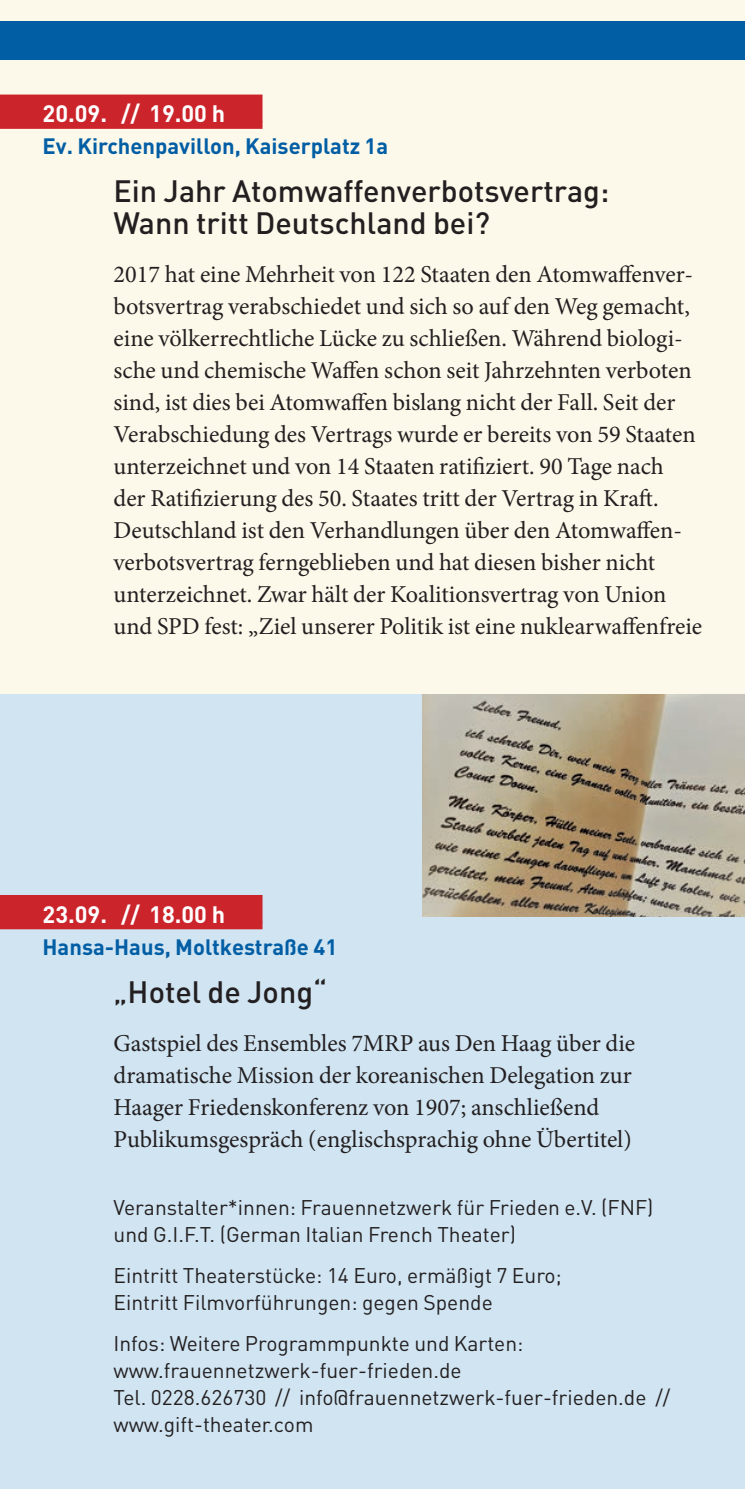
<style>
.page{position:relative;width:745px;height:1489px;background:#fff}
.page>*{position:absolute;margin:0;border:0;box-sizing:border-box;transform-origin:0 0}
.t1{font:500 30.5px/32px "DIN";color:#231f20}
.t2{font:24.25px/32px "Minion Pro";color:#231f20}
.t3{font:700 23.5px "DIN";color:#fff}
.t4{font:700 22px "DIN";color:#015ea5}
.t5{font:21px/27px "DIN";color:#231f20}
</style>
<div class="page">
<div style="left:0;top:0;width:744px;height:1488px;background:#fcf8ea"></div>
<div style="left:0;top:694px;width:744px;height:794px;background:#d0e4f2"></div>
<div style="left:0;top:95px;width:262px;height:27px;background:#cc242b"></div>
<div style="left:0;top:121px;width:262px;height:8px;background:#cc242b"></div>
<div style="left:0;top:21px;width:744px;height:39px;background:#015ea5"></div>
<img style="left:422px;top:694px;width:322px;height:222px">
<div style="left:0;top:895px;width:262px;height:27px;background:#cc242b"></div>
<div style="left:0;top:921px;width:262px;height:8px;background:#cc242b"></div>
<p class="t3" style="left:43px;top:98px;width:184px">20.09. // 19.00 h</p>
<p class="t4" style="left:43px;top:132px;width:347px">Ev. Kirchenpavillon, Kaiserplatz 1a</p>
<p class="t1" style="left:113px;top:174px;width:497px">Ein Jahr Atomwaffenverbotsvertrag:<br>Wann tritt Deutschland bei?</p>
<p class="t2" style="left:113px;top:258px;width:590px">2017 hat eine Mehrheit von 122 Staaten den Atomwaffenver&shy;botsvertrag verabschiedet und sich so auf den Weg gemacht, eine völkerrechtliche Lücke zu schließen. Während biologi&shy;sche und chemische Waffen schon seit Jahrzehnten verboten sind, ist dies bei Atomwaffen bislang nicht der Fall. Seit der Verabschiedung des Vertrags wurde er bereits von 59 Staaten unterzeichnet und von 14 Staaten ratifiziert. 90 Tage nach<br>der Ratifizierung des 50. Staates tritt der Vertrag in Kraft.<br>Deutschland ist den Verhandlungen über den Atomwaffen&shy;verbotsvertrag ferngeblieben und hat diesen bisher nicht unterzeichnet. Zwar hält der Koalitionsvertrag von Union und SPD fest: „Ziel unserer Politik ist eine nuklearwaffenfreie</p>
<p class="t3" style="left:43px;top:898px;width:184px">23.09. // 18.00 h</p>
<p class="t4" style="left:43px;top:932px;width:296px">Hansa-Haus, Moltkestraße 41</p>
<p class="t1" style="left:113px;top:974px;width:215px">„Hotel de Jong“</p>
<p class="t2" style="left:113px;top:1026px;width:523px">Gastspiel des Ensembles 7MRP aus Den Haag über die dramatische Mission der koreanischen Delegation zur Haager Friedenskonferenz von 1907; anschließend Publikumsgespräch (englischsprachig ohne Übertitel)</p>
<p class="t5" style="left:113px;top:1193px;width:541px">Veranstalter*innen: Frauennetzwerk für Frieden e.V. (FNF) und G.I.F.T. (German Italian French Theater)</p>
<p class="t5" style="left:113px;top:1261px;width:449px">Eintritt Theaterstücke: 14 Euro, ermäßigt 7 Euro;<br>Eintritt Filmvorführungen: gegen Spende</p>
<p class="t5" style="left:113px;top:1329px;width:558px">Infos: Weitere Programmpunkte und Karten: www.frauennetzwerk-fuer-frieden.de<br>Tel. 0228.626730 // info@frauennetzwerk-fuer-frieden.de // www.gift-theater.com</p>
</div>
